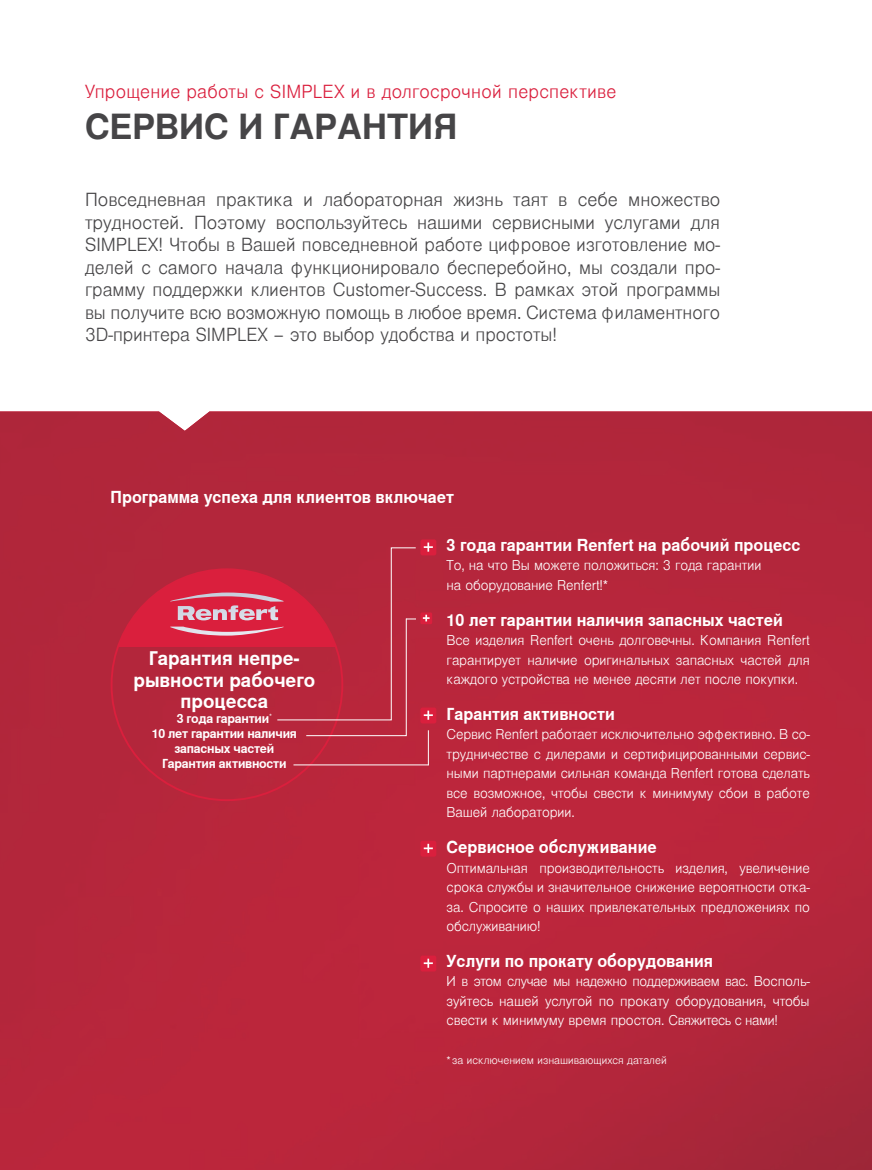
<style>
.page{position:relative;width:872px;height:1170px;background:#fff}
.page>*{position:absolute;margin:0;border:0;box-sizing:border-box;transform-origin:0 0}
.t1{font:700 34.5px "Nimbus Sans Global";color:#464547}
.t2{font:700 18.75px/21.8px "Nimbus Sans Global";color:#fff;text-align:center}
.t3{font:300 18px/22.5px "Nimbus Sans Global";color:#464547;text-align:justify}
.t4{font:300 18px "Nimbus Sans Global";letter-spacing:.015em;color:#da1f3d}
.t5{font:700 16.5px "Nimbus Sans Global";color:#fff}
.t6{font:300 13.5px/19.5px "Nimbus Sans Global";letter-spacing:-.01em;color:#fff;text-align:justify}
.t7{font:700 12.3px/15px "Nimbus Sans Global";letter-spacing:-.02em;color:#fff;text-align:center}
.t8{font:300 10.5px "Nimbus Sans Global";color:#fff}
</style>
<div class="page">
<div style="left:0;top:411px;width:872px;height:758px;background:#b7263b"></div>
<div style="left:420px;top:539px;width:16px;height:16px;background:#da1f3d;border-radius:2px"></div>
<svg style="left:424px;top:542px;width:9px;height:9px"></svg>
<div style="left:420px;top:612px;width:12px;height:12px;background:#da1f3d;border-radius:2px"></div>
<svg style="left:423px;top:614px;width:6px;height:7px"></svg>
<div style="left:420px;top:707px;width:16px;height:16px;background:#da1f3d;border-radius:2px"></div>
<svg style="left:424px;top:710px;width:9px;height:9px"></svg>
<div style="left:420px;top:840px;width:16px;height:16px;background:#da1f3d;border-radius:2px"></div>
<svg style="left:424px;top:843px;width:9px;height:9px"></svg>
<div style="left:420px;top:955px;width:16px;height:16px;background:#da1f3d;border-radius:2px"></div>
<svg style="left:424px;top:958px;width:9px;height:9px"></svg>
<hr style="left:293px;top:764px;width:136px;height:1px;background:#fff">
<svg style="left:118px;top:547px;width:298px;height:189px;background:#be2b41"></svg>
<hr style="left:428px;top:730px;width:1px;height:35px;background:#fff">
<h3 class="t4" style="left:85px;top:81px;width:533px">Упрощение работы с SIMPLEX и в долгосрочной перспективе</h3>
<h1 class="t1" style="left:85px;top:107px;width:374px">СЕРВИС И ГАРАНТИЯ</h1>
<p class="t3" style="left:85px;top:189px;width:636px">Повседневная практика и лабораторная жизнь таят в себе множество трудностей. Поэтому воспользуйтесь нашими сервисными услугами для SIMPLEX! Чтобы в Вашей повседневной работе цифровое изготовление мо&shy;делей с самого начала функционировало бесперебойно, мы создали про&shy;грамму поддержки клиентов Customer-Success. В рамках этой программы вы получите всю возможную помощь в любое время. Система филаментного 3D-принтера SIMPLEX – это выбор удобства и простоты!</p>
<p class="t5" style="left:111px;top:488px;width:345px">Программа успеха для клиентов включает</p>
<h2 class="t2" style="left:133px;top:647px;width:183px">Гарантия непре&shy;рывности рабочего процесса</h2>
<p class="t7" style="left:152px;top:711px;width:147px">3 года гарантии<sup>*<br></sup>10 лет гарантии наличия запасных частей<br>Гарантия активности</p>
<p class="t5" style="left:446px;top:535px;width:355px">3 года гарантии Renfert на рабочий процесс</p>
<p class="t6" style="left:446px;top:556px;width:316px">То, на что Вы можете положиться: 3 года гарантии на оборудование Renfert!*</p>
<p class="t5" style="left:446px;top:610px;width:338px">10 лет гарантии наличия запасных частей</p>
<p class="t6" style="left:446px;top:630px;width:365px">Все изделия Renfert очень долговечны. Компания Renfert гарантирует наличие оригинальных запасных частей для каждого устройства не менее десяти лет после покупки.</p>
<p class="t5" style="left:446px;top:704px;width:170px">Гарантия активности</p>
<p class="t6" style="left:446px;top:725px;width:365px">Сервис Renfert работает исключительно эффективно. В со&shy;трудничестве с дилерами и сертифицированными сервис&shy;ными партнерами сильная команда Renfert готова сделать все возможное, чтобы свести к минимуму сбои в работе Вашей лаборатории.</p>
<p class="t5" style="left:446px;top:837px;width:212px">Сервисное обслуживание</p>
<p class="t6" style="left:446px;top:858px;width:365px">Оптимальная производительность изделия, увеличение срока службы и значительное снижение вероятности отка&shy;за. Спросите о наших привлекательных предложениях по обслуживанию!</p>
<p class="t5" style="left:446px;top:951px;width:268px">Услуги по прокату оборудования</p>
<p class="t6" style="left:446px;top:971px;width:365px">И в этом случае мы надежно поддерживаем вас. Восполь&shy;зуйтесь нашей услугой по прокату оборудования, чтобы свести к минимуму время простоя. Свяжитесь с нами!</p>
<p class="t8" style="left:446px;top:1054px;width:222px">* за исключением изнашивающихся даталей</p>
</div>
